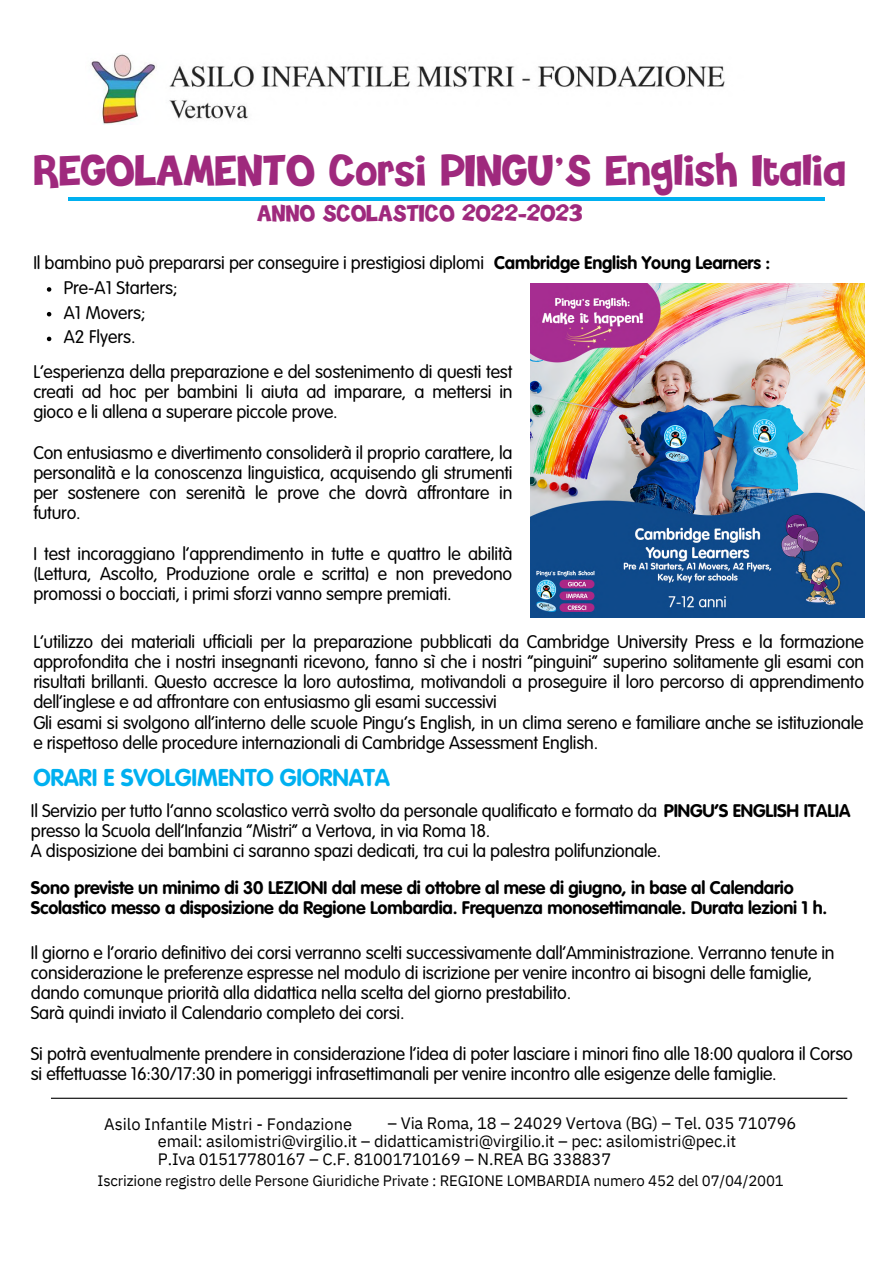
<style>
.page{position:relative;width:893px;height:1264px;background:#fff}
.page>*{position:absolute;margin:0;border:0;box-sizing:border-box;transform-origin:0 0}
.t1{font:42px "Boogaloo Pl";letter-spacing:-.005em;color:#9f297d}
.t2{font:700 24px "VAG Rounded Std";letter-spacing:-.005em;color:#00b0f0}
.t3{font:22.5px "Boogaloo Pl";letter-spacing:-.005em;color:#9f297d}
.t4{font:300 18px/20.2px "VAG Rounded Std";letter-spacing:-.01em;color:#000}
.t5{font:700 18px/20.2px "VAG Rounded Std";letter-spacing:-.01em;color:#000}
.t6{font:16.5px/18px "IBM Plex Sans";letter-spacing:-.01em;color:#000}
.t7{font:15px "IBM Plex Sans";letter-spacing:-.01em;color:#000}
</style>
<div class="page">
<img style="left:91px;top:53px;width:634px;height:71px">
<hr style="left:51px;top:1097px;width:796px;height:1px;background:#000">
<hr style="left:68px;top:198px;width:757px;height:3px;background:#00b0f0">
<img style="left:530px;top:284px;width:334px;height:333px">
<svg style="left:47px;top:287px;width:4px;height:5px"></svg>
<svg style="left:47px;top:312px;width:4px;height:4px"></svg>
<svg style="left:47px;top:337px;width:4px;height:4px"></svg>
<h1 class="t1" style="left:33px;top:143px;width:813px">REGOLAMENTO Corsi PINGU’S English Italia</h1>
<p class="t3" style="left:257px;top:199px;width:327px">ANNO SCOLASTICO 2022-2023</p>
<p class="t4" style="left:33px;top:254px;width:722px">Il bambino può prepararsi per conseguire i prestigiosi diplomi Cambridge English Young Learners :</p>
<p class="t5" style="left:494px;top:254px;width:278px">Cambridge English Young Learners :</p>
<p class="t4" style="left:64px;top:277px;width:115px;line-height:24.8px">Pre-A1 Starters;<br>A1 Movers;<br>A2 Flyers.</p>
<p class="t4" style="left:33px;top:362px;width:480px;text-align:justify">L’esperienza della preparazione e del sostenimento di questi test creati ad hoc per bambini li aiuta ad imparare, a mettersi in gioco e li allena a superare piccole prove.</p>
<p class="t4" style="left:33px;top:443px;width:480px;text-align:justify">Con entusiasmo e divertimento consoliderà il proprio carattere, la personalità e la conoscenza linguistica, acquisendo gli strumenti per sostenere con serenità le prove che dovrà affrontare in futuro.</p>
<p class="t4" style="left:33px;top:545px;width:480px;text-align:justify">I test incoraggiano l’apprendimento in tutte e quattro le abilità (Lettura, Ascolto, Produzione orale e scritta) e non prevedono promossi o bocciati, i primi sforzi vanno sempre premiati.</p>
<p class="t4" style="left:33px;top:632px;width:832px">L’utilizzo dei materiali ufficiali per la preparazione pubblicati da Cambridge University Press e la formazione approfondita che i nostri insegnanti ricevono, fanno sì che i nostri “pinguini” superino solitamente gli esami con risultati brillanti. Questo accresce la loro autostima, motivandoli a proseguire il loro percorso di apprendimento dell’inglese e ad affrontare con entusiasmo gli esami successivi<br>Gli esami si svolgono all’interno delle scuole Pingu’s English, in un clima sereno e familiare anche se istituzionale e rispettoso delle procedure internazionali di Cambridge Assessment English.</p>
<h2 class="t2" style="left:33px;top:767px;width:358px">ORARI E SVOLGIMENTO GIORNATA</h2>
<p class="t4" style="left:31px;top:802px;width:805px">Il Servizio per tutto l’anno scolastico verrà svolto da personale qualificato e formato da PINGU’S ENGLISH ITALIA presso la Scuola dell’Infanzia “Mistri” a Vertova, in via Roma 18.<br>A disposizione dei bambini ci saranno spazi dedicati, tra cui la palestra polifunzionale.</p>
<p class="t4" style="left:31px;top:883px;width:731px">Sono previste un minimo di 30 LEZIONI dal mese di ottobre al mese di giugno, in base al Calendario messo a disposizione da Regione Lombardia. Frequenza monosettimanale. Durata lezioni 1 h.</p>
<p class="t4" style="left:31px;top:943px;width:805px">Il giorno e l’orario definitivo dei corsi verranno scelti successivamente dall’Amministrazione. Verranno tenute in considerazione le preferenze espresse nel modulo di iscrizione per venire incontro ai bisogni delle famiglie, dando comunque priorità alla didattica nella scelta del giorno prestabilito.<br>Sarà quindi inviato il Calendario completo dei corsi.</p>
<p class="t4" style="left:31px;top:1044px;width:823px">Si potrà eventualmente prendere in considerazione l’idea di poter lasciare i minori fino alle 18:00 qualora il Corso si effettuasse 16:30/17:30 in pomeriggi infrasettimanali per venire incontro alle esigenze delle famiglie.</p>
<p class="t5" style="left:664px;top:801px;width:188px">PINGU’S ENGLISH ITALIA</p>
<p class="t5" style="left:31px;top:878px;width:798px">Sono previste un minimo di 30 LEZIONI dal mese di ottobre al mese di giugno, in base al Calendario<br>Scolastico messo a disposizione da Regione Lombardia. Frequenza monosettimanale. Durata lezioni 1 h.</p>
<p class="t6" style="left:158px;top:1113px;width:640px;text-indent:230px">– Via Roma, 18 – 24029 Vertova (BG) – Tel. 035 710796 email: asilomistri@virgilio.it – didatticamistri@virgilio.it – pec: asilomistri@pec.it<br>P.Iva 01517780167 – C.F. 81001710169 – N.REA BG 338837</p>
<p class="t6" style="left:104px;top:1114px;width:249px">Asilo Infantile Mistri - Fondazione</p>
<p class="t7" style="left:97px;top:1170px;width:687px">Iscrizione registro delle Persone Giuridiche Private : REGIONE LOMBARDIA numero 452 del 07/04/2001</p>
</div>
